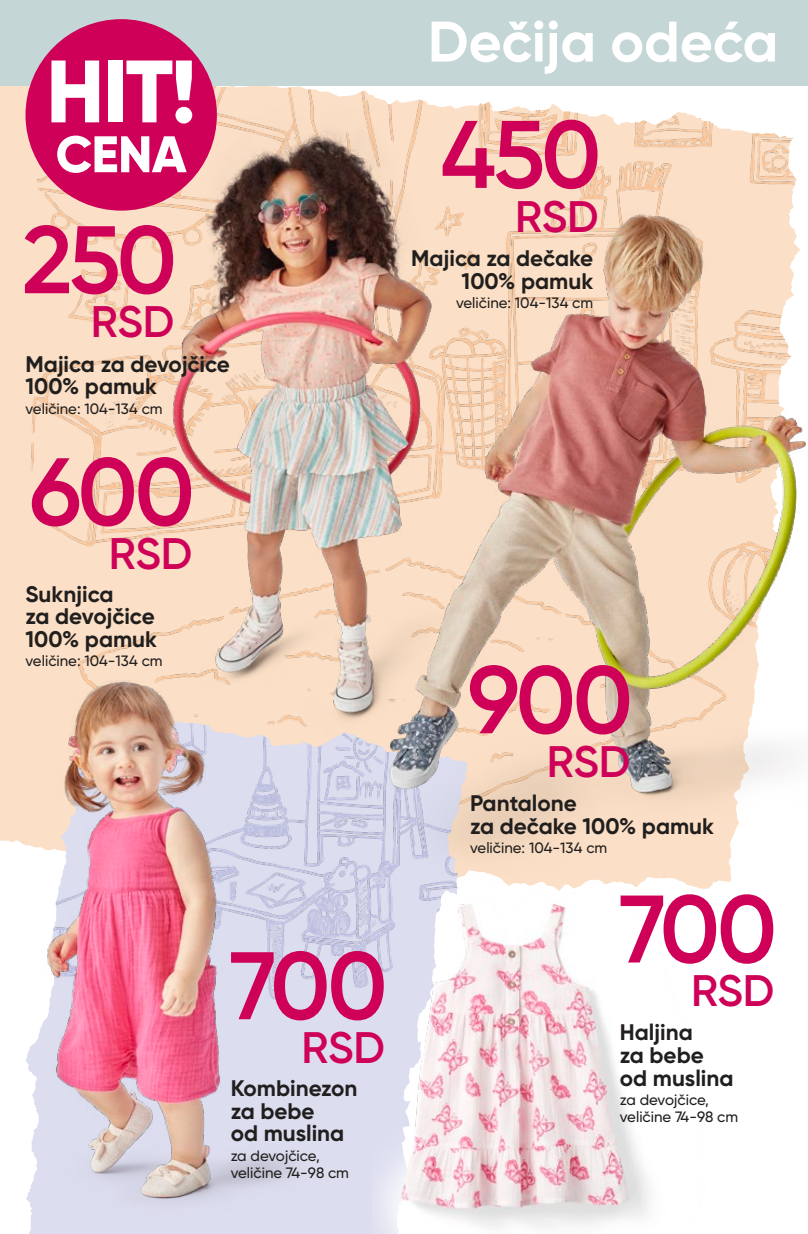
<style>
.page{position:relative;width:808px;height:1234px;background:#fff}
.page>*{position:absolute;margin:0;border:0;box-sizing:border-box;transform-origin:0 0}
.t1{font:600 95.7px "Gilroy";letter-spacing:-.04em;color:#ce0058}
.t2{font:800 88.2px "Gilroy";color:#fff}
.t3{font:700 57px "Gilroy";letter-spacing:-.005em;color:#fff}
.t4{font:800 51.3px "Gilroy";color:#fff}
.t5{font:600 44.1px "Gilroy";letter-spacing:-.01em;color:#ce0058}
.t6{font:700 22.5px/22.5px "Gilroy";color:#211f1e}
.t7{font:500 15px/16.8px "Gilroy";color:#211f1e}
</style>
<div class="page">
<svg style="left:0;top:85px;width:800px;height:587px;fill:#fbdfc6"></svg>
<img style="left:73px;top:85px;width:425px;height:587px">
<svg style="left:349px;top:906px;width:24px;height:327px;background:#d8d9ec"></svg>
<img style="left:0;top:672px;width:349px;height:561px">
<img style="left:373px;top:906px;width:277px;height:327px">
<img style="left:340px;top:187px;width:466px;height:719px">
<div style="left:0;top:0;width:808px;height:85px;background:#c5d6d7"></div>
<div style="left:26px;top:19px;width:191px;height:191px;background:#ce0058;border-radius:50%"></div>
<h2 class="t2" style="left:46px;top:36px;width:152px">HIT!</h2>
<h3 class="t4" style="left:56px;top:122px;width:132px">CENA</h3>
<h1 class="t1" style="left:22px;top:200px;width:156px">250</h1>
<h3 class="t5" style="left:91px;top:294px;width:85px">RSD</h3>
<p class="t6" style="left:26px;top:352px;width:206px">Majica za devojčice<br>100% pamuk</p>
<p class="t7" style="left:26px;top:400px;width:139px">veličine: 104-134 cm</p>
<h1 class="t1" style="left:29px;top:432px;width:167px">600</h1>
<h3 class="t5" style="left:109px;top:526px;width:85px">RSD</h3>
<p class="t6" style="left:26px;top:582px;width:133px">Suknjica<br>za devojčice<br>100% pamuk</p>
<p class="t7" style="left:26px;top:652px;width:139px">veličine: 104-134 cm</p>
<h1 class="t1" style="left:230px;top:926px;width:159px">700</h1>
<h3 class="t5" style="left:301px;top:1019px;width:85px">RSD</h3>
<p class="t6" style="left:231px;top:1076px;width:128px">Kombinezon za bebe<br>od muslina</p>
<p class="t7" style="left:231px;top:1146px;width:120px">za devojčice, veličine 74-98 cm</p>
<h3 class="t3" style="left:428px;top:6px;width:352px">Dečija odeća</h3>
<h1 class="t1" style="left:440px;top:95px;width:162px">450</h1>
<h3 class="t5" style="left:515px;top:189px;width:85px">RSD</h3>
<p class="t6" style="left:411px;top:247px;width:183px;text-align:right">Majica za dečake<br>100% pamuk</p>
<p class="t7" style="left:456px;top:294px;width:139px">veličine: 104-134 cm</p>
<h1 class="t1" style="left:467px;top:640px;width:167px">900</h1>
<h3 class="t5" style="left:547px;top:734px;width:85px">RSD</h3>
<p class="t6" style="left:470px;top:791px;width:245px">Pantalone<br>za dečake 100% pamuk</p>
<p class="t7" style="left:470px;top:839px;width:139px">veličine: 104-134 cm</p>
<h1 class="t1" style="left:619px;top:869px;width:159px">700</h1>
<h3 class="t5" style="left:691px;top:963px;width:85px">RSD</h3>
<p class="t6" style="left:620px;top:1020px;width:115px">Haljina<br>za bebe od muslina</p>
<p class="t7" style="left:620px;top:1090px;width:120px">za devojčice, veličine 74-98 cm</p>
</div>
